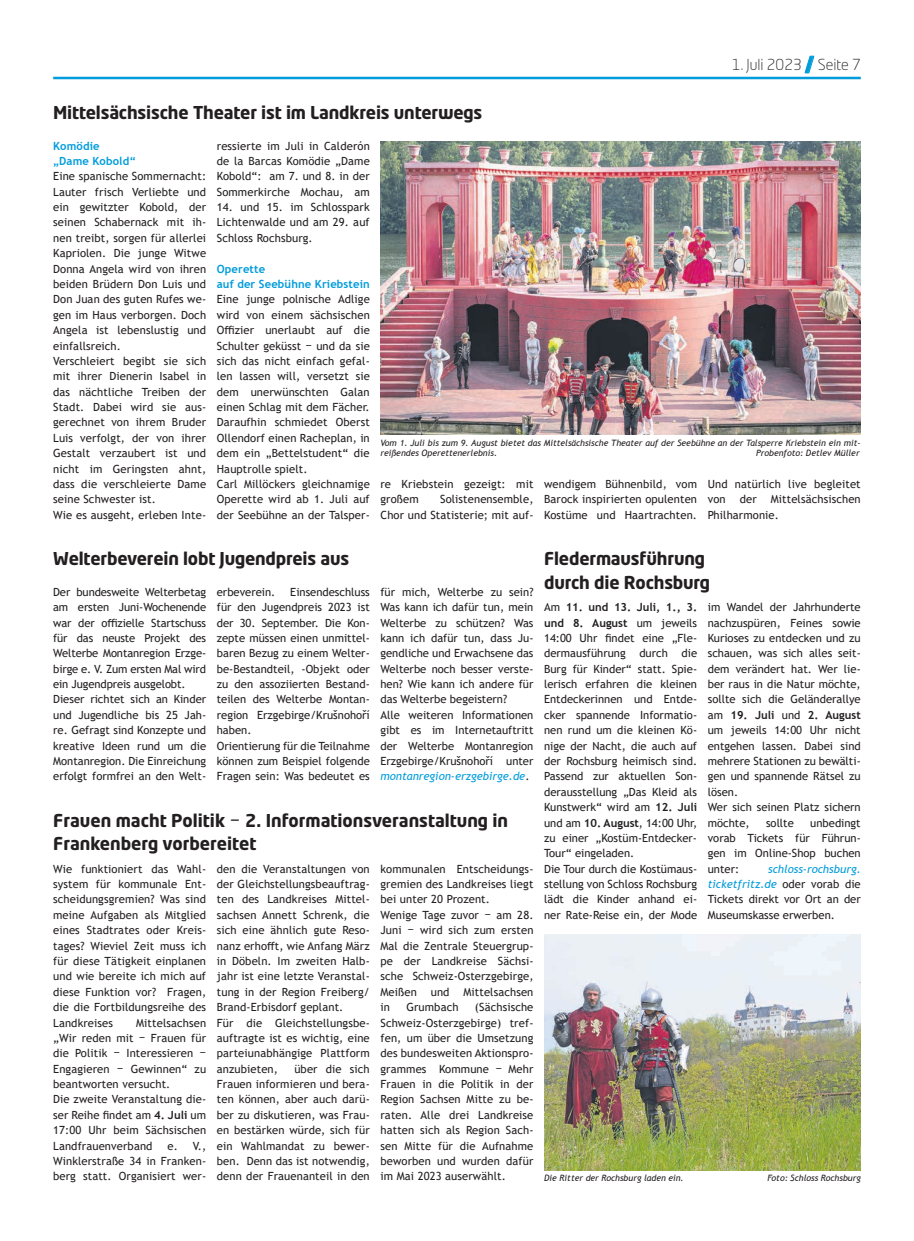
<style>
.page{position:relative;width:914px;height:1241px;background:#fff}
.page>*{position:absolute;margin:0;border:0;box-sizing:border-box;transform-origin:0 0}
.Überschrift{font:700 17.5px/23.8px "Neo Tech Std";letter-spacing:-.01em;color:#231f20}
.t1{font:300 15px "Neo Tech Std";color:#231f20}
.Grundtext_regular{font:11.25px/15.4px "Trebuchet MS";letter-spacing:.01em;color:#231f20;text-align:justify}
.Grundtext_regular-2{font:700 11.25px/15.4px "Trebuchet MS";letter-spacing:.01em;color:#009cdc}
.Bildtext_kursiv{font:italic 8.75px/10.5px "Trebuchet MS";color:#231f20}
.s1{font-weight:700;font-size:22.5px;color:#009cdc}
.s2{font-family:"Neo Tech Std"}
.s3{font-style:italic;color:#009cdc}
.s4{font-weight:400}
.s5{font-weight:700}
</style>
<div class="page">
<img style="left:380px;top:142px;width:480px;height:293px">
<img style="left:544px;top:934px;width:316px;height:235px">
<hr style="left:53px;top:77px;width:807px;height:2px;background:#009cdc">
<svg style="left:804px;top:56px;width:10px;height:17px"></svg>
<p class="t1" style="left:731px;top:56px;width:130px">1. Juli 2023 <span class="s1">/</span> Seite 7</p>
<p class="Überschrift" style="left:53px;top:100px;width:430px">Mittelsächsische Theater ist im Landkreis unterwegs</p>
<p class="Grundtext_regular-2" style="left:53px;top:138px;width:48px">Komödie</p>
<p class="Grundtext_regular-2" style="left:53px;top:153px;width:84px">„Dame Kobold“</p>
<p class="Grundtext_regular" style="left:53px;top:168px;width:154px">Eine spanische Sommernacht:<br>Lauter frisch Verliebte und ein gewitzter Kobold, der seinen Schabernack mit ih&shy;nen treibt, sorgen für allerlei Kapriolen. Die junge Witwe Donna Angela wird von ihren beiden Brüdern Don Luis und Don Juan des guten Rufes we&shy;gen im Haus verborgen. Doch Angela ist lebenslustig und einfallsreich.</p>
<p class="Grundtext_regular" style="left:53px;top:353px;width:154px">Verschleiert begibt sie sich mit ihrer Dienerin Isabel in das nächtliche Treiben der Stadt. Dabei wird sie aus&shy;gerechnet von ihrem Bruder Luis verfolgt, der von ihrer Gestalt verzaubert ist und nicht im Geringsten ahnt, dass die verschleierte Dame seine Schwester ist.</p>
<p class="Grundtext_regular" style="left:53px;top:507px;width:154px">Wie es ausgeht, erleben Inte-</p>
<p class="Grundtext_regular" style="left:217px;top:138px;width:154px">ressierte im Juli in Calderón de la Barcas Komödie „Dame Kobold“: am 7. und 8. in der Sommerkirche Mochau, am</p>
<p class="Grundtext_regular" style="left:217px;top:199px;width:154px">14. und 15. im Schlosspark Lichtenwalde und am 29. auf Schloss Rochsburg.</p>
<p class="Grundtext_regular-2" style="left:217px;top:261px;width:154px">Operette<br>auf der Seebühne Kriebstein</p>
<p class="Grundtext_regular" style="left:217px;top:291px;width:154px">Eine junge polnische Adlige wird von einem sächsischen Offizier unerlaubt auf die Schulter geküsst <span class="s2">−</span> und da sie sich das nicht einfach gefal&shy;len lassen will, versetzt sie dem unerwünschten Galan einen Schlag mit dem Fächer.<br>Daraufhin schmiedet Oberst Ollendorf einen Racheplan, in dem ein „Bettelstudent“ die Hauptrolle spielt.</p>
<p class="Grundtext_regular" style="left:217px;top:476px;width:154px">Carl Millöckers gleichnamige Operette wird ab 1. Juli auf der Seebühne an der Talsper-</p>
<p class="Grundtext_regular" style="left:380px;top:476px;width:154px">re Kriebstein gezeigt: mit großem</p>
<p class="Bildtext_kursiv" style="left:380px;top:437px;width:481px">Vom 1. Juli bis zum 9. August bietet das Mittelsächsische Theater auf der Seebühne an der Talsperre Kriebstein ein mit&shy;reißendes Operettenerlebnis.</p>
<p class="Bildtext_kursiv" style="left:755px;top:448px;width:105px">Probenfoto: Detlev Müller</p>
<p class="Grundtext_regular" style="left:544px;top:476px;width:154px">wendigem Bühnenbild, vom Barock inspirierten opulenten Kostüme und Haartrachten.</p>
<p class="Grundtext_regular" style="left:707px;top:476px;width:154px">Und natürlich live begleitet von der Mittelsächsischen Philharmonie.</p>
<p class="Grundtext_regular" style="left:380px;top:491px;width:154px;text-align:right">Solistenensemble,<br>Chor und Statisterie; mit auf-</p>
<p class="Überschrift" style="left:53px;top:546px;width:297px">Welterbeverein lobt Jugendpreis aus</p>
<p class="Grundtext_regular" style="left:53px;top:584px;width:154px">Der bundesweite Welterbetag am ersten Juni-Wochenende war der offizielle Startschuss für das neuste Projekt des Welterbe Montanregion Erzge&shy;birge e. V. Zum ersten Mal wird ein Jugendpreis ausgelobt.</p>
<p class="Grundtext_regular" style="left:53px;top:691px;width:154px">Dieser richtet sich an Kinder und Jugendliche bis 25 Jah&shy;re. Gefragt sind Konzepte und kreative Ideen rund um die Montanregion. Die Einreichung erfolgt formfrei an den Welt-</p>
<p class="Grundtext_regular" style="left:217px;top:584px;width:154px;text-indent:73px">Einsendeschluss für den Jugendpreis 2023 ist der 30. September. Die Kon&shy;zepte müssen einen unmittel&shy;baren Bezug zu einem Welter&shy;be-Bestandteil, -Objekt oder zu den assoziierten Bestand&shy;teilen des Welterbe Montan&shy;region Erzgebirge/Krušnohoří haben.</p>
<p class="Grundtext_regular" style="left:217px;top:737px;width:154px">Orientierung für die Teilnahme können zum Beispiel folgende Fragen sein: Was bedeutet es</p>
<p class="Grundtext_regular" style="left:217px;top:584px;width:60px">erbeverein.</p>
<p class="Grundtext_regular" style="left:380px;top:584px;width:154px">für mich, Welterbe zu sein?<br>Was kann ich dafür tun, mein Welterbe zu schützen? Was kann ich dafür tun, dass Ju&shy;gendliche und Erwachsene das Welterbe noch besser verste&shy;hen? Wie kann ich andere für das Welterbe begeistern?</p>
<p class="Grundtext_regular" style="left:380px;top:707px;width:154px">Alle weiteren Informationen gibt es im Internetauftritt der Welterbe Montanregion Erzgebirge/Krušnohoří unter <span class="s3">montanregion-erzgebirge.de</span>.</p>
<p class="Überschrift" style="left:53px;top:807px;width:456px">Frauen macht Politik <span class="s4">−</span> 2. Informationsveranstaltung in<br>Frankenberg vorbereitet</p>
<p class="Grundtext_regular" style="left:53px;top:860px;width:154px">Wie funktioniert das Wahl&shy;system für kommunale Ent&shy;scheidungsgremien? Was sind meine Aufgaben als Mitglied eines Stadtrates oder Kreis&shy;tages? Wieviel Zeit muss ich für diese Tätigkeit einplanen und wie bereite ich mich auf diese Funktion vor? Fragen, die die Fortbildungsreihe des Landkreises</p>
<p class="Grundtext_regular" style="left:217px;top:860px;width:154px">den die Veranstaltungen von der Gleichstellungsbeauftrag&shy;ten des Landkreises Mittel&shy;sachsen Annett Schrenk, die sich eine ähnlich gute Reso&shy;nanz erhofft, wie Anfang März in Döbeln. Im zweiten Halb&shy;jahr ist eine letzte Veranstal&shy;tung in der Region Freiberg/ Brand-Erbisdorf geplant.</p>
<p class="Grundtext_regular" style="left:217px;top:1014px;width:154px">Für die Gleichstellungsbe&shy;auftragte ist es wichtig, eine parteiunabhängige Plattform anzubieten,</p>
<p class="Grundtext_regular" style="left:380px;top:860px;width:154px">kommunalen Entscheidungs&shy;gremien des Landkreises liegt bei unter 20 Prozent.</p>
<p class="Grundtext_regular" style="left:380px;top:906px;width:154px">Wenige Tage zuvor <span class="s2">−</span> am 28.<br>Juni <span class="s2">−</span> wird sich zum ersten Mal die Zentrale Steuergrup&shy;pe der Landkreise Sächsi&shy;sche Schweiz-Osterzgebirge, Meißen und Mittelsachsen in</p>
<p class="Grundtext_regular" style="left:380px;top:999px;width:154px;text-indent:94px">(Sächsische Schweiz-Osterzgebirge) tref&shy;fen, um über die Umsetzung des bundesweiten Aktionspro&shy;grammes Kommune <span class="s2">−</span> Mehr Frauen in die Politik in der Region Sachsen Mitte zu be&shy;raten. Alle drei Landkreise hatten sich als Region Sach&shy;sen Mitte für die Aufnahme beworben und wurden dafür im Mai 2023 auserwählt.</p>
<p class="Grundtext_regular" style="left:406px;top:999px;width:54px">Grumbach</p>
<p class="Grundtext_regular" style="left:53px;top:1014px;width:154px;text-indent:83px">Mittelsachsen „Wir reden mit <span class="s2">−</span> Frauen für die Politik <span class="s2">−</span> Interessieren <span class="s2">− </span>Engagieren <span class="s2">−</span> Gewinnen“ zu beantworten versucht.</p>
<p class="Grundtext_regular" style="left:53px;top:1091px;width:154px">Die zweite Veranstaltung die&shy;ser Reihe findet am <span class="s5">4. Juli</span> um 17:00 Uhr beim Sächsischen Landfrauenverband</p>
<p class="Grundtext_regular" style="left:217px;top:1060px;width:154px;text-indent:77px">über die sich Frauen informieren und bera&shy;ten können, aber auch darü&shy;ber zu diskutieren, was Frau&shy;en bestärken würde, sich für ein Wahlmandat zu bewer&shy;ben. Denn das ist notwendig, denn der Frauenanteil in den</p>
<p class="Grundtext_regular" style="left:53px;top:1137px;width:154px;text-indent:114px">e. V., Winklerstraße 34 in Franken&shy;berg statt. Organisiert wer-</p>
<p class="Überschrift" style="left:544px;top:546px;width:167px">Fledermausführung durch die Rochsburg</p>
<p class="Grundtext_regular" style="left:544px;top:599px;width:154px">Am <span class="s5">11. und 13. Juli, 1., 3. und 8. August</span> um jeweils 14:00 Uhr findet eine „Fle&shy;dermausführung durch die Burg für Kinder“ statt. Spie&shy;lerisch erfahren die kleinen Entdeckerinnen und Entde&shy;cker spannende Informatio&shy;nen rund um die kleinen Kö&shy;nige der Nacht, die auch auf der Rochsburg heimisch sind.<br>Passend zur aktuellen Son&shy;derausstellung „Das Kleid als Kunstwerk“ wird am <span class="s5">12. Juli </span>und am <span class="s5">10. August</span>, 14:00 Uhr, zu einer „Kostüm-Entdecker-Tour“ eingeladen.</p>
<p class="Grundtext_regular" style="left:544px;top:860px;width:154px">Die Tour durch die Kostümaus&shy;stellung von Schloss Rochsburg lädt die Kinder anhand ei&shy;ner Rate-Reise ein, der Mode</p>
<p class="Grundtext_regular" style="left:707px;top:599px;width:154px">im Wandel der Jahrhunderte nachzuspüren, Feines sowie Kurioses zu entdecken und zu schauen, was sich alles seit&shy;dem verändert hat. Wer lie&shy;ber raus in die Natur möchte, sollte sich die Geländerallye am <span class="s5">19. Juli</span> und <span class="s5">2. August </span>um jeweils 14:00 Uhr nicht entgehen lassen. Dabei sind mehrere Stationen zu bewälti&shy;gen und spannende Rätsel zu lösen.</p>
<p class="Grundtext_regular" style="left:707px;top:799px;width:154px">Wer sich seinen Platz sichern möchte,</p>
<p class="Grundtext_regular" style="left:707px;top:814px;width:154px;text-indent:102px">unbedingt vorab Tickets für Führun&shy;gen im Online-Shop buchen unter:</p>
<p class="Grundtext_regular" style="left:765px;top:814px;width:29px">sollte</p>
<p class="Grundtext_regular" style="left:707px;top:860px;width:154px;text-indent:60px"><span class="s3">schloss-rochsburg. ticketfritz.de</span> oder vorab die Tickets direkt vor Ort an der Museumskasse erwerben.</p>
<p class="Bildtext_kursiv" style="left:544px;top:1172px;width:141px">Die Ritter der Rochsburg laden ein.</p>
<p class="Bildtext_kursiv" style="left:767px;top:1172px;width:95px">Foto: Schloss Rochsburg</p>
</div>
